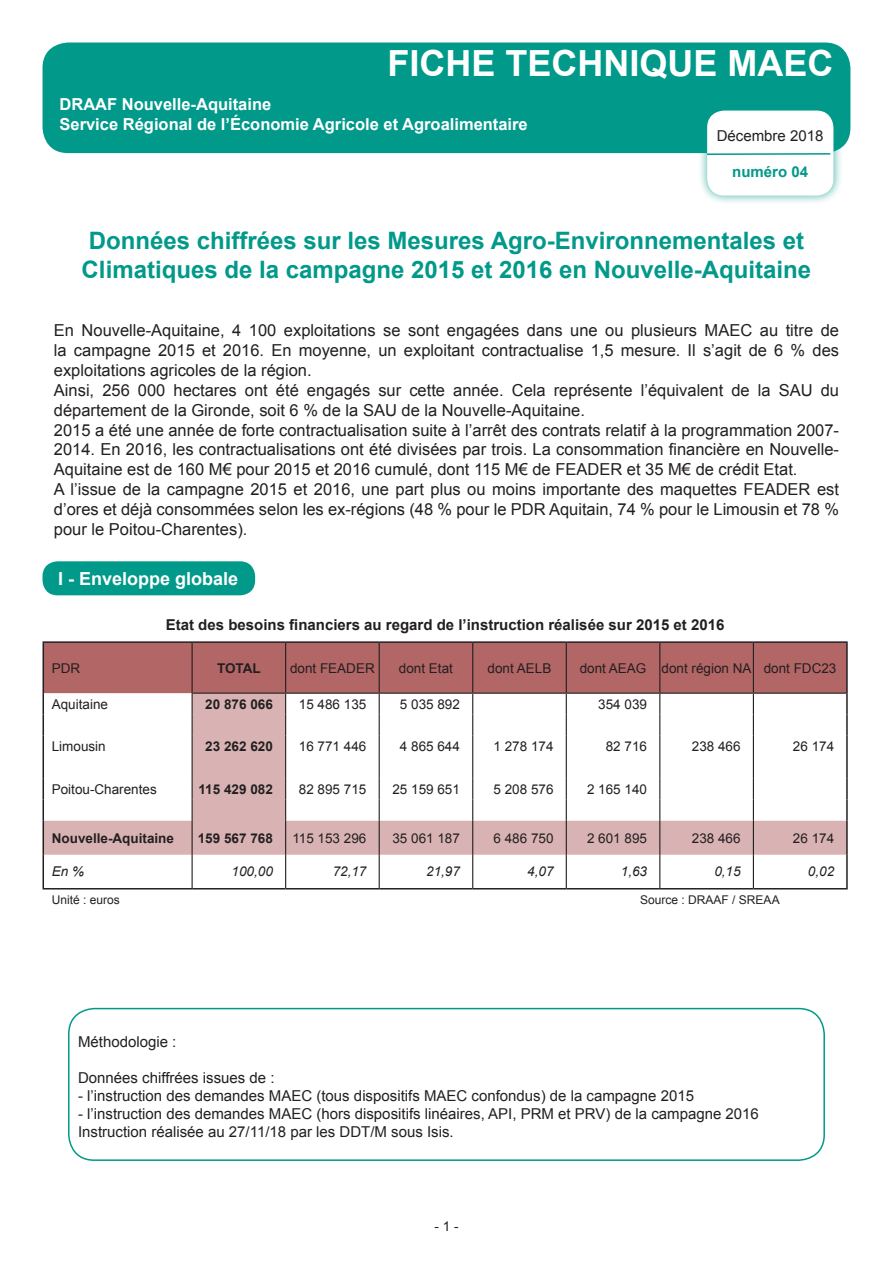
<style>
.page{position:relative;width:893px;height:1263px;background:#fff}
.page>*{position:absolute;margin:0;border:0;box-sizing:border-box;transform-origin:0 0}
.t1{font:700 36px "Arial";color:#fff}
.t2{font:700 24px "Arial";color:#00998a}
.t3{font:700 18px "Arial";color:#fff}
.t4{font:16.5px/19.8px "Arial";color:#231f20;text-align:justify}
.t5{font:700 16.5px "Arial";color:#fff}
.t6{font:15px "Arial";color:#231f20}
.t7{font:700 15px "Arial";color:#231f20}
.t8{font:700 15px "Arial";color:#00998a}
.t9{font:13.5px "Arial";color:#231f20}
.t10{font:700 13.5px "Arial";color:#231f20}
.t11{font:italic 13.5px "Arial";color:#231f20}
.t12{font:12px "Arial";color:#231f20}
</style>
<div class="page">
<div style="left:43px;top:561px;width:212px;height:34px;background:#00998a;border-radius:15px"></div>
<div style="left:44px;top:821px;width:802px;height:34px;background:#d9b3b3"></div>
<hr style="left:43px;top:641px;width:149px;height:2px;background:#231f20">
<hr style="left:846px;top:693px;width:2px;height:21px;background:#231f20">
<hr style="left:846px;top:714px;width:2px;height:22px;background:#231f20">
<hr style="left:846px;top:736px;width:2px;height:21px;background:#231f20">
<hr style="left:846px;top:757px;width:2px;height:21px;background:#231f20">
<hr style="left:846px;top:778px;width:2px;height:21px;background:#231f20">
<hr style="left:846px;top:799px;width:2px;height:22px;background:#231f20">
<hr style="left:43px;top:855px;width:1px;height:33px;background:#231f20">
<hr style="left:846px;top:855px;width:2px;height:33px;background:#231f20">
<hr style="left:43px;top:888px;width:149px;height:1px;background:#231f20">
<hr style="left:753px;top:888px;width:95px;height:1px;background:#231f20">
<hr style="left:192px;top:641px;width:94px;height:2px;background:#231f20">
<hr style="left:286px;top:641px;width:93px;height:2px;background:#231f20">
<hr style="left:379px;top:641px;width:94px;height:2px;background:#231f20">
<hr style="left:473px;top:641px;width:93px;height:2px;background:#231f20">
<hr style="left:566px;top:641px;width:94px;height:2px;background:#231f20">
<hr style="left:660px;top:641px;width:93px;height:2px;background:#231f20">
<hr style="left:753px;top:641px;width:95px;height:2px;background:#231f20">
<hr style="left:846px;top:643px;width:2px;height:50px;background:#231f20">
<svg style="left:43px;top:642px;width:804px;height:179px"></svg>
<hr style="left:192px;top:855px;width:1px;height:33px;background:#231f20">
<hr style="left:285px;top:855px;width:1px;height:33px;background:#231f20">
<hr style="left:379px;top:855px;width:1px;height:33px;background:#231f20">
<hr style="left:472px;top:855px;width:1px;height:33px;background:#231f20">
<hr style="left:566px;top:855px;width:1px;height:33px;background:#231f20">
<hr style="left:659px;top:855px;width:1px;height:33px;background:#231f20">
<hr style="left:753px;top:855px;width:1px;height:33px;background:#231f20">
<hr style="left:192px;top:888px;width:94px;height:1px;background:#231f20">
<hr style="left:286px;top:888px;width:93px;height:1px;background:#231f20">
<hr style="left:379px;top:888px;width:94px;height:1px;background:#231f20">
<hr style="left:473px;top:888px;width:93px;height:1px;background:#231f20">
<hr style="left:566px;top:888px;width:94px;height:1px;background:#231f20">
<hr style="left:660px;top:888px;width:93px;height:1px;background:#231f20">
<hr style="left:43px;top:821px;width:1px;height:34px;background:#231f20">
<hr style="left:846px;top:821px;width:2px;height:34px;background:#231f20">
<hr style="left:192px;top:821px;width:1px;height:34px;background:#231f20">
<hr style="left:285px;top:821px;width:1px;height:34px;background:#231f20">
<hr style="left:379px;top:821px;width:1px;height:34px;background:#231f20">
<hr style="left:472px;top:821px;width:1px;height:34px;background:#231f20">
<hr style="left:566px;top:821px;width:1px;height:34px;background:#231f20">
<hr style="left:659px;top:821px;width:1px;height:34px;background:#231f20">
<hr style="left:753px;top:821px;width:1px;height:34px;background:#231f20">
<div style="left:68px;top:1008px;width:757px;height:153px;border:2px solid #00998a;border-radius:26px"></div>
<div style="left:43px;top:43px;width:807px;height:110px;background:#00998a;border-radius:26px"></div>
<div style="left:697px;top:101px;width:146px;height:104px;background:#00998a;opacity:.75"></div>
<div style="left:707px;top:111px;width:126px;height:85px;background:#fff;border-radius:17px"></div>
<hr style="left:707px;top:153px;width:123px;height:2px;background:#00998a">
<p class="t1" style="left:387px;top:40px;width:448px">FICHE TECHNIQUE MAEC</p>
<p class="t5" style="left:60px;top:93px;width:213px">DRAAF Nouvelle-Aquitaine</p>
<p class="t5" style="left:60px;top:113px;width:470px">Service Régional de l’Économie Agricole et Agroalimentaire</p>
<p class="t6" style="left:717px;top:125px;width:108px">Décembre 2018</p>
<p class="t8" style="left:732px;top:161px;width:77px">numéro 04</p>
<p class="t2" style="left:89px;top:225px;width:717px">Données chiffrées sur les Mesures Agro-Environnementales et</p>
<p class="t2" style="left:82px;top:254px;width:731px">Climatiques de la campagne 2015 et 2016 en Nouvelle-Aquitaine</p>
<p class="t4" style="left:54px;top:321px;width:787px">En Nouvelle-Aquitaine, 4 100 exploitations se sont engagées dans une ou plusieurs MAEC au titre de la campagne 2015 et 2016. En moyenne, un exploitant contractualise 1,5 mesure. Il s’agit de 6 % des exploitations agricoles de la région.</p>
<p class="t4" style="left:54px;top:380px;width:787px">Ainsi, 256 000 hectares ont été engagés sur cette année. Cela représente l’équivalent de la SAU du département de la Gironde, soit 6 % de la SAU de la Nouvelle-Aquitaine.</p>
<p class="t4" style="left:54px;top:420px;width:787px">2015 a été une année de forte contractualisation suite à l’arrêt des contrats relatif à la programmation 2007- 2014. En 2016, les contractualisations ont été divisées par trois. La consommation financière en Nouvelle-Aquitaine est de 160 M€ pour 2015 et 2016 cumulé, dont 115 M€ de FEADER et 35 M€ de crédit Etat.</p>
<p class="t4" style="left:54px;top:479px;width:787px">A l’issue de la campagne 2015 et 2016, une part plus ou moins importante des maquettes FEADER est d’ores et déjà consommées selon les ex-régions (48 % pour le PDR Aquitain, 74 % pour le Limousin et 78 % pour le Poitou-Charentes).</p>
<p class="t3" style="left:58px;top:566px;width:182px">I - Enveloppe globale</p>
<p class="t7" style="left:166px;top:615px;width:560px">Etat des besoins financiers au regard de l’instruction réalisée sur 2015 et 2016</p>
<p class="t9" style="left:52px;top:659px;width:30px">PDR</p>
<p class="t10" style="left:217px;top:659px;width:45px">TOTAL</p>
<p class="t9" style="left:290px;top:659px;width:86px">dont FEADER</p>
<p class="t9" style="left:399px;top:659px;width:56px">dont Etat</p>
<p class="t9" style="left:488px;top:659px;width:65px">dont AELB</p>
<p class="t9" style="left:580px;top:659px;width:68px">dont AEAG</p>
<p class="t9" style="left:662px;top:659px;width:92px">dont région NA</p>
<p class="t9" style="left:764px;top:659px;width:74px">dont FDC23</p>
<p class="t9" style="left:52px;top:695px;width:58px">Aquitaine</p>
<p class="t10" style="left:205px;top:695px;width:69px">20 876 066</p>
<p class="t9" style="left:299px;top:695px;width:69px">15 486 135</p>
<p class="t9" style="left:400px;top:695px;width:62px">5 035 892</p>
<p class="t9" style="left:598px;top:695px;width:50px">354 039</p>
<p class="t9" style="left:52px;top:738px;width:56px">Limousin</p>
<p class="t10" style="left:205px;top:737px;width:69px">23 262 620</p>
<p class="t9" style="left:299px;top:738px;width:69px">16 771 446</p>
<p class="t9" style="left:400px;top:738px;width:62px">4 865 644</p>
<p class="t9" style="left:493px;top:738px;width:62px">1 278 174</p>
<p class="t9" style="left:606px;top:738px;width:43px">82 716</p>
<p class="t9" style="left:692px;top:738px;width:50px">238 466</p>
<p class="t9" style="left:793px;top:738px;width:43px">26 174</p>
<p class="t9" style="left:52px;top:780px;width:107px">Poitou-Charentes</p>
<p class="t10" style="left:199px;top:780px;width:76px">115 429 082</p>
<p class="t9" style="left:299px;top:780px;width:69px">82 895 715</p>
<p class="t9" style="left:392px;top:780px;width:69px">25 159 651</p>
<p class="t9" style="left:493px;top:780px;width:62px">5 208 576</p>
<p class="t9" style="left:587px;top:780px;width:62px">2 165 140</p>
<p class="t10" style="left:52px;top:829px;width:124px">Nouvelle-Aquitaine</p>
<p class="t10" style="left:198px;top:829px;width:77px">159 567 768</p>
<p class="t9" style="left:292px;top:829px;width:76px">115 153 296</p>
<p class="t9" style="left:392px;top:829px;width:69px">35 061 187</p>
<p class="t9" style="left:493px;top:829px;width:62px">6 486 750</p>
<p class="t9" style="left:587px;top:829px;width:62px">2 601 895</p>
<p class="t9" style="left:692px;top:829px;width:50px">238 466</p>
<p class="t9" style="left:793px;top:829px;width:43px">26 174</p>
<p class="t11" style="left:52px;top:863px;width:34px">En %</p>
<p class="t11" style="left:232px;top:863px;width:43px">100,00</p>
<p class="t11" style="left:333px;top:863px;width:35px">72,17</p>
<p class="t11" style="left:426px;top:863px;width:35px">21,97</p>
<p class="t11" style="left:527px;top:863px;width:28px">4,07</p>
<p class="t11" style="left:621px;top:863px;width:28px">1,63</p>
<p class="t11" style="left:714px;top:863px;width:28px">0,15</p>
<p class="t11" style="left:808px;top:863px;width:28px">0,02</p>
<p class="t12" style="left:52px;top:892px;width:70px">Unité : euros</p>
<p class="t12" style="left:640px;top:892px;width:141px">Source : DRAAF / SREAA</p>
<p class="t6" style="left:78px;top:1032px;width:100px">Méthodologie :</p>
<p class="t6" style="left:78px;top:1068px;width:198px">Données chiffrées issues de :</p>
<p class="t6" style="left:78px;top:1086px;width:618px">- l’instruction des demandes MAEC (tous dispositifs MAEC confondus) de la campagne 2015</p>
<p class="t6" style="left:78px;top:1104px;width:682px">- l’instruction des demandes MAEC (hors dispositifs linéaires, API, PRM et PRV) de la campagne 2016</p>
<p class="t6" style="left:78px;top:1122px;width:377px">Instruction réalisée au 27/11/18 par les DDT/M sous Isis.</p>
<p class="t9" style="left:434px;top:1217px;width:26px">- 1 -</p>
</div>
